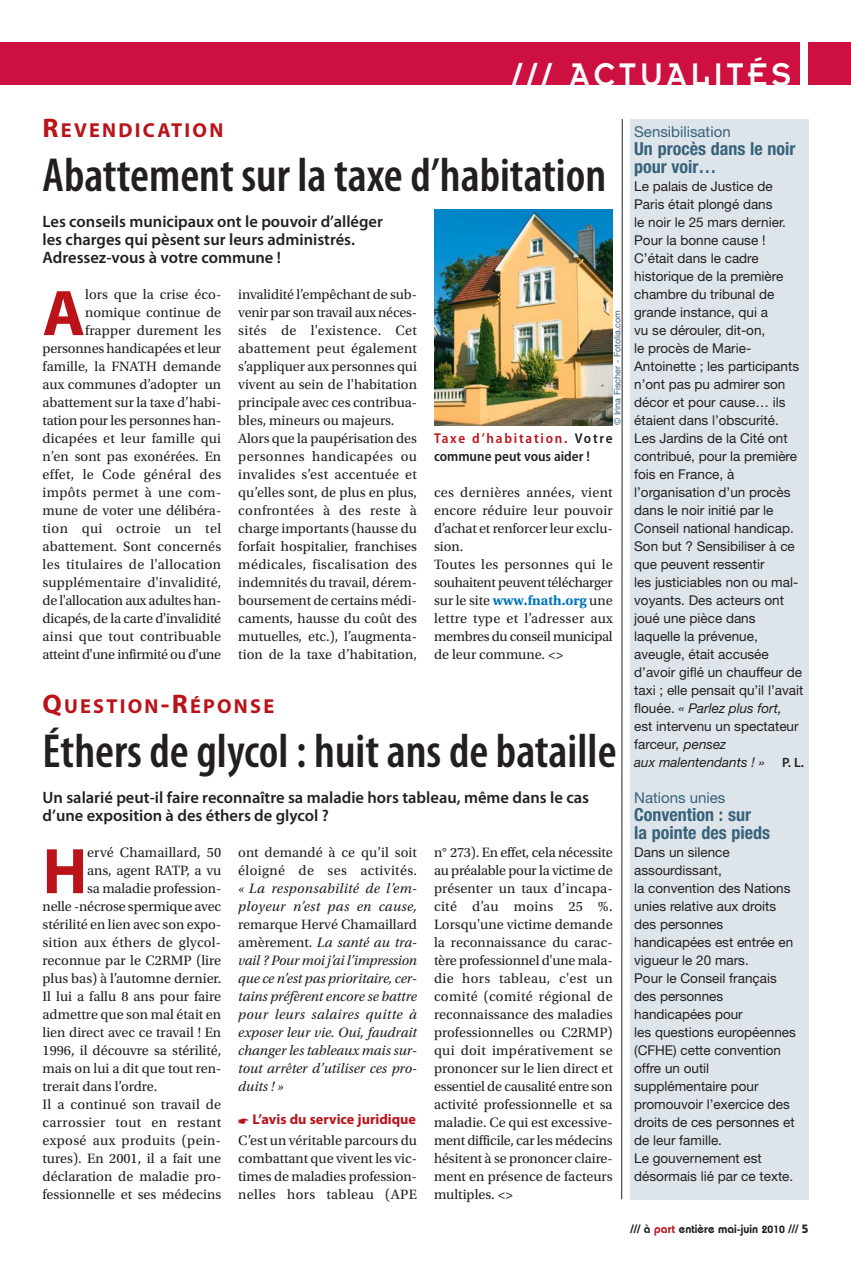
<style>
.page{position:relative;width:851px;height:1263px;background:#fff}
.page>*{position:absolute;margin:0;border:0;box-sizing:border-box;transform-origin:0 0}
.t1{font:700 65.1px "Myriad Pro";color:#ba1319}
.t2{font:600 condensed 48px "Myriad Pro";color:#231f20}
.t3{font:36px "Insignia LT Std";letter-spacing:.125em;color:#fff;scale:.9 1}
.t4{font:700 20.25px "Myriad Pro";letter-spacing:.11em;color:#ba1319}
.t5{font:700 condensed 18px/18px "Helvetica Neue LT Std";color:#38627b}
.t6{font:600 16.5px/18px "Myriad Pro";color:#231f20}
.t7{font:15px "Helvetica Neue LT Std";color:#38627b}
.t8{font:14.25px/18px "Utopia Std";color:#231f20}
.t9{font:italic 14.25px/18px "Utopia Std";color:#231f20;text-align:justify}
.t10{font:14.25px/18px "Utopia Std";letter-spacing:.025em;color:#231f20}
.t11{font:italic 14.25px/18px "Utopia Std";letter-spacing:.025em;color:#231f20}
.t12{font:600 semi-condensed 14.25px/18px "Myriad Pro";letter-spacing:.065em;color:#231f20}
.t13{font:700 14.25px "Myriad Pro";color:#ba1319}
.t14{font:13.5px/18px "Helvetica Neue LT Std";color:#231f20}
.t15{font:600 13.5px "Myriad Pro";color:#231f20}
.t16{font:600 12px "Bauhaus Std";color:#231f20}
.t17{font:9px "Helvetica Neue LT Std";color:#38627b}
.s1{font-style:italic}
.s2{font-size:27px}
.s3{color:#ba1319}
.s4{font-weight:700;color:#0074bc}
.s5{font-style:normal}
.s6{font-size:10.5px}
</style>
<div class="page">
<div style="left:808px;top:43px;width:42px;height:42px;background:#ce1041"></div>
<img style="left:434px;top:209px;width:178px;height:216px">
<div style="left:0;top:43px;width:799px;height:42px;background:#ce1041"></div>
<svg style="left:621px;top:119px;width:1px;height:1080px"></svg>
<div style="left:629px;top:119px;width:179px;height:1080px;background:#dee5ea"></div>
<h3 class="t3" style="left:512px;top:64px;width:312px">/// ACTUALITÉS</h3>
<p class="t7" style="left:634px;top:126px;width:98px">Sensibilisation</p>
<p class="t5" style="left:634px;top:141px;width:163px">Un procès dans le noir pour voir…</p>
<p class="t14" style="left:634px;top:179px;width:170px">Le palais de Justice de<br>Paris était plongé dans<br>le noir le 25 mars dernier.<br>Pour la bonne cause !<br>C’était dans le cadre historique de la première chambre du tribunal de grande instance, qui a<br>vu se dérouler, dit-on,<br>le procès de Marie-<br>Antoinette ; les participants n’ont pas pu admirer son décor et pour cause… ils étaient dans l’obscurité.<br>Les Jardins de la Cité ont contribué, pour la première fois en France, à l’organisation d’un procès dans le noir initié par le<br>Conseil national handicap.<br>Son but ? Sensibiliser à ce que peuvent ressentir<br>les justiciables non ou mal&shy;voyants. Des acteurs ont joué une pièce dans laquelle la prévenue, aveugle, était accusée d’avoir giflé un chauffeur de taxi ; elle pensait qu’il l’avait flouée. <span class="s1">« Parlez plus fort, </span>est intervenu un spectateur farceur<span class="s1">, pensez<br>aux malentendants ! »</span></p>
<h3 class="t4" style="left:43px;top:123px;width:182px"><span class="s2">R</span>EVENDICATION</h3>
<h2 class="t2" style="left:43px;top:158px;width:565px">Abattement sur la taxe d’habitation</h2>
<p class="t6" style="left:43px;top:214px;width:342px">Les conseils municipaux ont le pouvoir d’alléger les charges qui pèsent sur leurs administrés.<br>Adressez-vous à votre commune !</p>
<p class="t8" style="left:43px;top:287px;width:180px;text-align:right">lors que la crise éco&shy;nomique continue de frapper durement les personnes handicapées et leur famille, la FNATH demande aux communes d’adopter un abattement sur la taxe d’habi&shy;tation pour les personnes han&shy;dicapées et leur famille qui n’en sont pas exonérées. En effet, le Code général des impôts permet à une com&shy;mune de voter une délibéra&shy;tion qui octroie un tel abattement. Sont concernés les titulaires de l'allocation supplémentaire d'invalidité, de l'allocation aux adultes han&shy;dicapés, de la carte d'invalidité ainsi que tout contribuable atteint d'une infirmité ou d'une</p>
<p class="t8" style="left:238px;top:287px;width:180px">invalidité l’empêchant de sub&shy;venir par son travail aux néces&shy;sités de l'existence. Cet abattement peut également s’appliquer aux personnes qui vivent au sein de l'habitation principale avec ces contribua&shy;bles, mineurs ou majeurs.<br>Alors que la paupérisation des personnes handicapées ou invalides s’est accentuée et qu’elles sont, de plus en plus, confrontées à des reste à charge importants (hausse du forfait hospitalier, franchises médicales, fiscalisation des indemnités du travail, dérem&shy;boursement de certains médi&shy;caments, hausse du coût des mutuelles, etc.), l’augmenta&shy;tion de la taxe d’habitation,</p>
<h1 class="t1" style="left:43px;top:289px;width:44px">A</h1>
<p class="t17" style="left:614px;top:425px;width:116px;rotate:-90deg">© Irina Fischer - Fotolia.com</p>
<p class="t12" style="left:434px;top:430px;width:180px"><span class="s3">Taxe d’habitation.</span> Votre com mune peut vous aider !</p>
<p class="t8" style="left:434px;top:485px;width:180px">ces dernières années, vient encore réduire leur pouvoir d’achat et renforcer leur exclu&shy;sion.<br>Toutes les personnes qui le souhaitent peuvent télécharger sur le site <span class="s4">www.fnath.org</span> une lettre type et l’adresser aux membres du conseil municipal de leur commune. &lt;&gt;</p>
<h3 class="t4" style="left:43px;top:699px;width:233px"><span class="s2">Q</span>UESTION<span class="s2">-R</span>ÉPONSE</h3>
<h2 class="t2" style="left:43px;top:734px;width:575px">Éthers de glycol : huit ans de bataille</h2>
<p class="t6" style="left:43px;top:790px;width:548px">Un salarié peut-il faire reconnaître sa maladie hors tableau, même dans le cas d’une exposition à des éthers de glycol ?</p>
<p class="t15" style="left:782px;top:757px;width:23px">P. L.</p>
<p class="t7" style="left:634px;top:792px;width:93px">Nations unies</p>
<p class="t5" style="left:634px;top:807px;width:137px">Convention : sur<br>la pointe des pieds</p>
<p class="t14" style="left:634px;top:845px;width:163px">Dans un silence assourdissant,<br>la convention des Nations unies relative aux droits des personnes handicapées est entrée en vigueur le 20 mars.<br>Pour le Conseil français des personnes handicapées pour<br>les questions européennes (CFHE) cette convention offre un outil supplémentaire pour promouvoir l’exercice des droits de ces personnes et de leur famille.<br>Le gouvernement est désormais lié par ce texte.</p>
<p class="t8" style="left:434px;top:845px;width:180px;text-align:justify">n° 273). En effet, cela nécessite au préalable pour la victime de présenter un taux d’incapa&shy;cité d’au moins 25 %.<br>Lorsqu'une victime demande la reconnaissance du carac&shy;tère professionnel d'une mala&shy;die hors tableau, c'est un comité (comité régional de reconnaissance des maladies professionnelles ou C2RMP) qui doit impérativement se prononcer sur le lien direct et essentiel de causalité entre son activité professionnelle et sa maladie. Ce qui est excessive&shy;ment difficile, car les médecins hésitent à se prononcer claire&shy;ment en présence de facteurs multiples. &lt;&gt;</p>
<p class="t10" style="left:238px;top:845px;width:180px">ont demandé à ce qu’il soit éloigné de ses activités.</p>
<p class="t11" style="left:238px;top:881px;width:180px">« La responsabilité de l’em&shy;ployeur n’est pas en cause,</p>
<p class="t9" style="left:238px;top:917px;width:180px"><span class="s5">remarque Hervé Chamaillard amèrement.</span> La santé au tra&shy;vail ? Pour moi j’ai l’impression que ce n’est pas prioritaire, cer&shy;tains préfèrent encore se battre pour leurs salaires quitte à exposer leur vie. Oui, faudrait changer les tableaux mais sur&shy;tout arrêter d’utiliser ces pro&shy;duits ! »</p>
<p class="t13" style="left:238px;top:1114px;width:179px">☛ L’avis du service juridique</p>
<p class="t8" style="left:238px;top:1133px;width:180px;text-align:justify">C’est un véritable parcours du combattant que vivent les vic&shy;times de maladies profession&shy;nelles hors tableau (APE</p>
<h1 class="t1" style="left:43px;top:847px;width:46px">H</h1>
<p class="t8" style="left:87px;top:845px;width:135px">ervé Chamaillard, 50</p>
<p class="t8" style="left:87px;top:863px;width:135px">ans, agent RATP, a vu</p>
<p class="t8" style="left:87px;top:881px;width:135px">sa maladie profession-</p>
<p class="t8" style="left:43px;top:899px;width:180px">nelle -nécrose spermique avec</p>
<p class="t8" style="left:43px;top:917px;width:180px">stérilité en lien avec son expo-</p>
<p class="t8" style="left:43px;top:935px;width:180px">sition aux éthers de glycol-</p>
<p class="t8" style="left:43px;top:953px;width:180px">reconnue par le C2RMP (lire</p>
<p class="t8" style="left:43px;top:971px;width:180px">plus bas) à l’automne dernier.</p>
<p class="t8" style="left:43px;top:989px;width:180px">Il lui a fallu 8 ans pour faire</p>
<p class="t8" style="left:43px;top:1007px;width:180px">admettre que son mal était en</p>
<p class="t8" style="left:43px;top:1025px;width:180px">lien direct avec ce travail ! En</p>
<p class="t8" style="left:43px;top:1043px;width:180px">1996, il découvre sa stérilité,</p>
<p class="t8" style="left:43px;top:1061px;width:180px">mais on lui a dit que tout ren-</p>
<p class="t8" style="left:43px;top:1079px;width:116px">trerait dans l’ordre.</p>
<p class="t8" style="left:43px;top:1097px;width:180px">Il a continué son travail de</p>
<p class="t10" style="left:43px;top:1115px;width:180px">carrossier tout en restant</p>
<p class="t10" style="left:43px;top:1133px;width:180px">exposé aux produits (pein-</p>
<p class="t8" style="left:43px;top:1151px;width:180px">tures). En 2001, il a fait une</p>
<p class="t8" style="left:43px;top:1169px;width:180px">déclaration de maladie pro-</p>
<p class="t8" style="left:43px;top:1187px;width:180px">fessionnelle et ses médecins</p>
<p class="t16" style="left:630px;top:1222px;width:179px">/// à <span class="s3">part</span> entière mai-juin <span class="s6">2010</span> /// 5</p>
</div>
